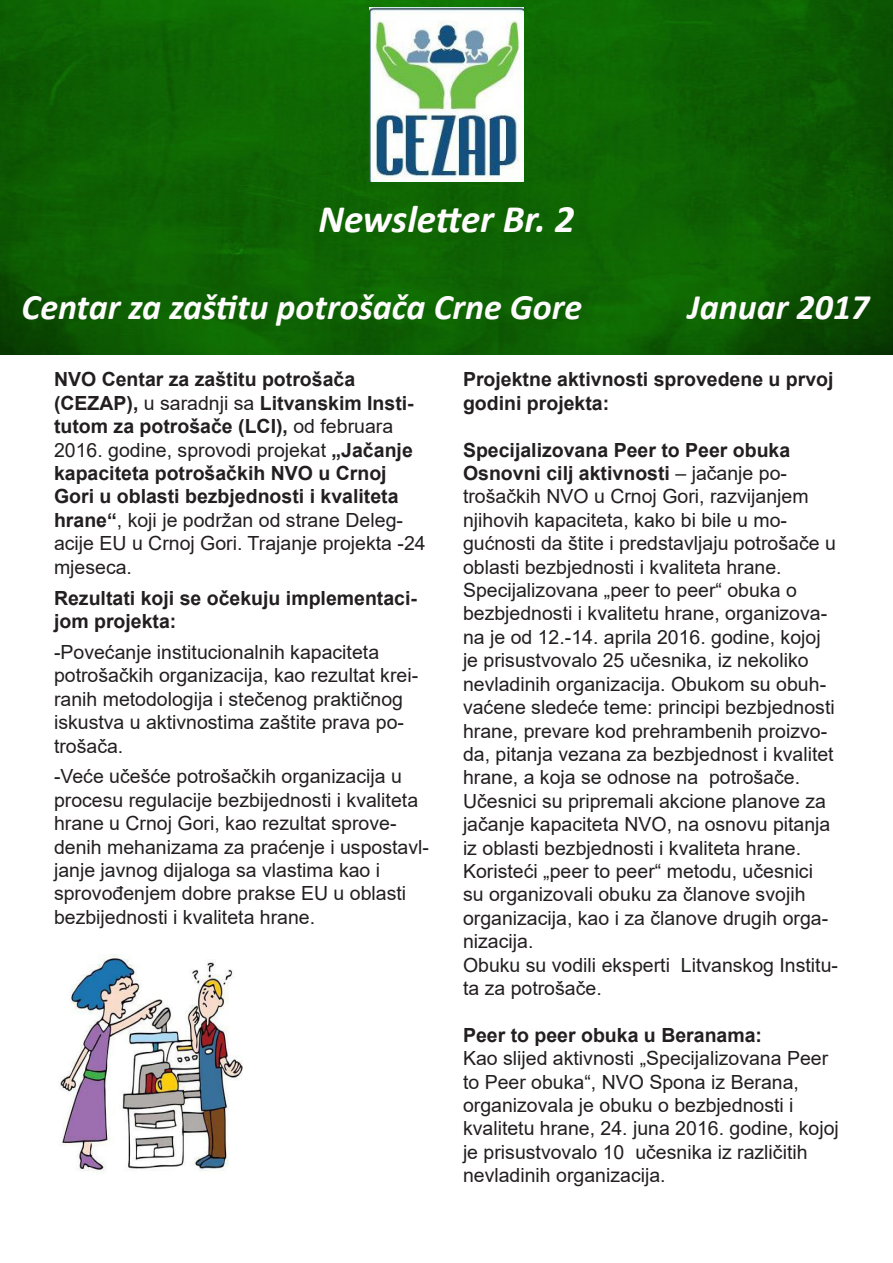
<style>
.page{position:relative;width:893px;height:1263px;background:#fff}
.page>*{position:absolute;margin:0;border:0;box-sizing:border-box;transform-origin:0 0}
.t1{font:italic 700 39px "Calibri";color:#fefcfd}
.t2{font:italic 700 36px "Calibri";color:#fefcfd}
.t3{font:19.5px/23.4px "Arial";color:#231f20}
.t4{font:700 19.5px/23.4px "Arial";color:#231f20}
.s1{font-weight:400}
.s2{font-weight:700}
</style>
<div class="page">
<img style="left:0;top:0;width:893px;height:354px">
<img style="left:370px;top:8px;width:153px;height:173px">
<img style="left:59px;top:954px;width:183px;height:220px">
<p class="t1" style="left:318px;top:192px;width:258px">Newsletter Br. 2</p>
<p class="t2" style="left:22px;top:281px;width:562px">Centar za zaštitu potrošača Crne Gore</p>
<p class="t2" style="left:688px;top:281px;width:183px">Januar 2017</p>
<p class="t4" style="left:54px;top:368px;width:373px">NVO Centar za zaštitu potrošača (CEZAP), <span class="s1">u saradnji sa</span> Litvanskim Insti&shy;tutom za potrošače (LCI), <span class="s1">od februara 2016. godine, sprovodi projekat</span> „Jačanje kapaciteta potrošačkih NVO u Crnoj Gori u oblasti bezbjednosti i kvaliteta hrane“<span class="s1">, koji je podržan od strane Deleg&shy;acije EU u Crnoj Gori. Trajanje projekta -24 mjeseca.</span></p>
<p class="t4" style="left:54px;top:586px;width:365px">Rezultati koji se očekuju implementaci&shy;jom projekta:</p>
<p class="t3" style="left:54px;top:640px;width:366px">-Povećanje institucionalnih kapaciteta potrošačkih organizacija, kao rezultat krei&shy;ranih metodologija i stečenog praktičnog iskustva u aktivnostima zaštite prava po&shy;trošača.</p>
<p class="t3" style="left:54px;top:765px;width:377px">-Veće učešće potrošačkih organizacija u procesu regulacije bezbijednosti i kvaliteta hrane u Crnoj Gori, kao rezultat sprove&shy;denih mehanizama za praćenje i uspostavl&shy;janje javnog dijaloga sa vlastima kao i sprovođenjem dobre prakse EU u oblasti bezbijednosti i kvaliteta hrane.</p>
<p class="t4" style="left:463px;top:368px;width:372px">Projektne aktivnosti sprovedene u prvoj godini projekta:</p>
<p class="t4" style="left:463px;top:438px;width:329px">Specijalizovana Peer to Peer obuka</p>
<p class="t3" style="left:463px;top:461px;width:374px"><span class="s2">Osnovni cilj aktivnosti</span> – jačanje po&shy;trošačkih NVO u Crnoj Gori, razvijanjem njihovih kapaciteta, kako bi bile u mo&shy;gućnosti da štite i predstavljaju potrošače u oblasti bezbjednosti i kvaliteta hrane.</p>
<p class="t3" style="left:463px;top:578px;width:373px">Specijalizovana „peer to peer“ obuka o bezbjednosti i kvalitetu hrane, organizova&shy;na je od 12.-14. aprila 2016. godine, kojoj je prisustvovalo 25 učesnika, iz nekoliko nevladinih organizacija. Obukom su obuh&shy;vaćene sledeće teme: principi bezbjednosti hrane, prevare kod prehrambenih proizvo&shy;da, pitanja vezana za bezbjednost i kvalitet hrane, a koja se odnose na potrošače.<br>Učesnici su pripremali akcione planove za jačanje kapaciteta NVO, na osnovu pitanja iz oblasti bezbjednosti i kvaliteta hrane.</p>
<p class="t3" style="left:463px;top:859px;width:367px">Koristeći „peer to peer“ metodu, učesnici su organizovali obuku za članove svojih organizacija, kao i za članove drugih orga&shy;nizacija.</p>
<p class="t3" style="left:463px;top:953px;width:377px">Obuku su vodili eksperti Litvanskog Institu&shy;ta za potrošače.</p>
<p class="t4" style="left:463px;top:1023px;width:301px">Peer to peer obuka u Beranama:</p>
<p class="t3" style="left:463px;top:1046px;width:377px">Kao slijed aktivnosti „Specijalizovana Peer to Peer obuka“, NVO Spona iz Berana, organizovala je obuku o bezbjednosti i kvalitetu hrane, 24. juna 2016. godine, kojoj je prisustvovalo 10 učesnika iz različitih nevladinih organizacija.</p>
</div>
